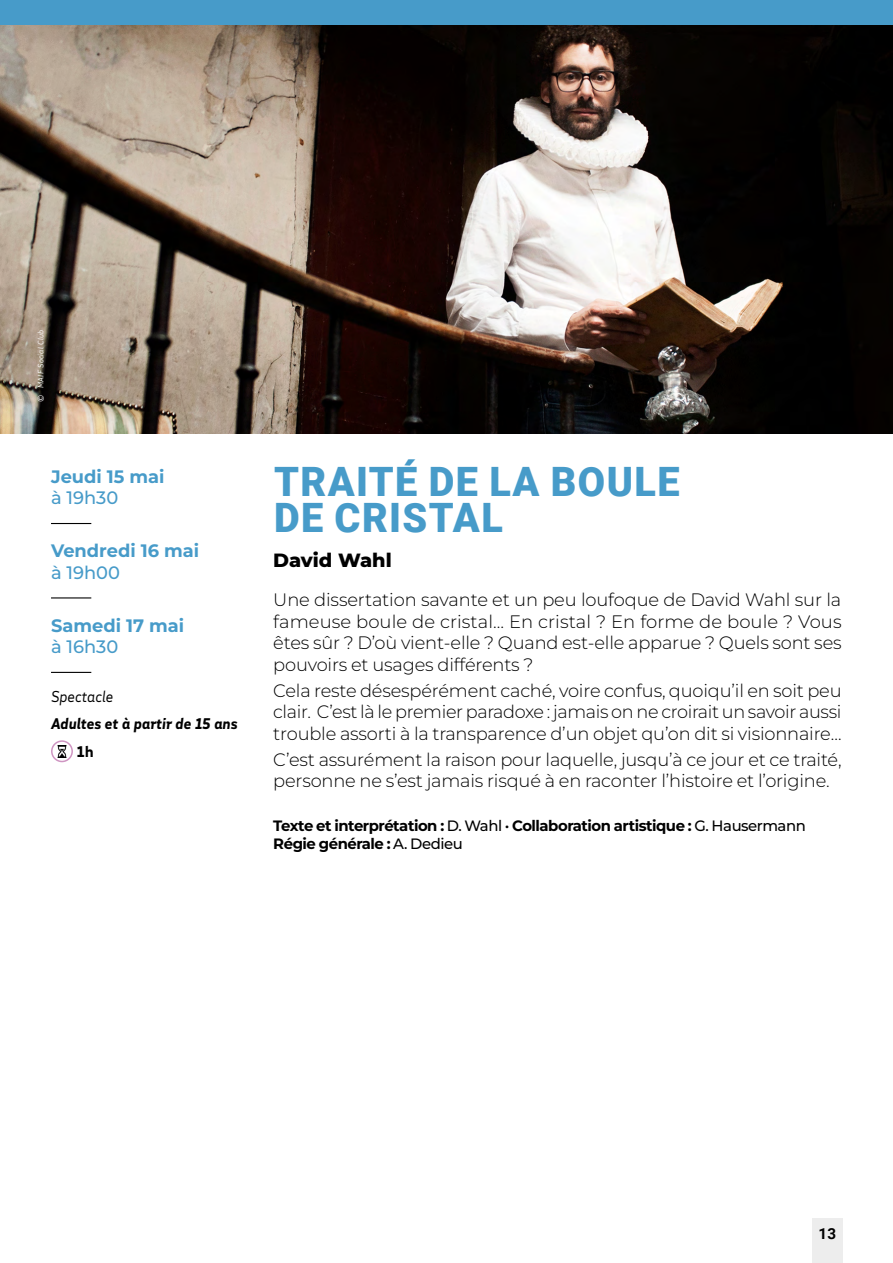
<style>
.page{position:relative;width:893px;height:1263px;background:#fff}
.page>*{position:absolute;margin:0;border:0;box-sizing:border-box;transform-origin:0 0}
.t1{font:900 40.5px/36px "Roboto";letter-spacing:.035em;color:#479bc9}
.t2{font:800 19.5px "Montserrat";color:#000}
.t3{font:300 18px/21.6px "Montserrat";letter-spacing:-.01em;color:#000;text-align:justify}
.t4{font:700 18px "Montserrat";color:#479bc9}
.t5{font:500 18px "Montserrat";color:#479bc9}
.t6{font:700 15.15px "Roboto";color:#000}
.t7{font:700 15px/18px "Montserrat";letter-spacing:-.03em;color:#000}
.t8{font:italic 700 15px "MAIF";color:#000}
.t9{font:italic 15px "MAIF";color:#000}
.t10{font:700 15px "MAIF";color:#000}
.t11{font:italic 7.5px "MAIF";letter-spacing:.025em;color:#fff}
.s1{font-weight:500}
</style>
<div class="page">
<div style="left:812px;top:1218px;width:31px;height:45px;background:#ededed"></div>
<div style="left:0;top:0;width:893px;height:26px;background:#479bc9"></div>
<hr style="left:51px;top:523px;width:40px;height:1px;background:#000">
<hr style="left:51px;top:597px;width:40px;height:1px;background:#000">
<hr style="left:51px;top:672px;width:40px;height:1px;background:#000">
<svg style="left:52px;top:741px;width:20px;height:20px"></svg>
<svg style="left:56px;top:745px;width:12px;height:12px"></svg>
<div style="left:51px;top:740px;width:22px;height:22px;border:2px solid #cf95c2;border-radius:50%"></div>
<img style="left:0;top:26px;width:893px;height:408px">
<p class="t11" style="left:36px;top:402px;width:73px;rotate:-90deg">© MAIF Social Club</p>
<p class="t4" style="left:51px;top:464px;width:115px">Jeudi 15 mai</p>
<p class="t5" style="left:51px;top:486px;width:69px">à 19h30</p>
<p class="t4" style="left:51px;top:539px;width:150px">Vendredi 16 mai</p>
<p class="t5" style="left:51px;top:560px;width:70px">à 19h00</p>
<p class="t4" style="left:51px;top:613px;width:135px">Samedi 17 mai</p>
<p class="t5" style="left:51px;top:635px;width:69px">à 16h30</p>
<p class="t9" style="left:51px;top:687px;width:64px">Spectacle</p>
<p class="t8" style="left:51px;top:714px;width:188px">Adultes et à partir de 15 ans</p>
<p class="t10" style="left:77px;top:742px;width:18px">1h</p>
<h1 class="t1" style="left:274px;top:462px;width:407px">TRAITÉ DE LA BOULE<br>DE CRISTAL</h1>
<p class="t2" style="left:273px;top:546px;width:120px">David Wahl</p>
<p class="t3" style="left:273px;top:588px;width:570px">Une dissertation savante et un peu loufoque de David Wahl sur la fameuse boule de cristal… En cristal ? En forme de boule ? Vous êtes sûr ? D’où vient-elle ? Quand est-elle apparue ? Quels sont ses pouvoirs et usages différents ?</p>
<p class="t3" style="left:273px;top:679px;width:570px">Cela reste désespérément caché, voire confus, quoiqu’il en soit peu clair. C’est là le premier paradoxe : jamais on ne croirait un savoir aussi trouble assorti à la transparence d’un objet qu’on dit si visionnaire…</p>
<p class="t3" style="left:273px;top:748px;width:570px">C’est assurément la raison pour laquelle, jusqu’à ce jour et ce traité, personne ne s’est jamais risqué à en raconter l’histoire et l’origine.</p>
<p class="t7" style="left:273px;top:816px;width:534px">Texte et interprétation : <span class="s1">D. Wahl •</span> Collaboration artistique : <span class="s1">G. Hausermann<br></span>Régie générale : <span class="s1">A. Dedieu</span></p>
<p class="t6" style="left:818px;top:1223px;width:19px">13</p>
</div>
